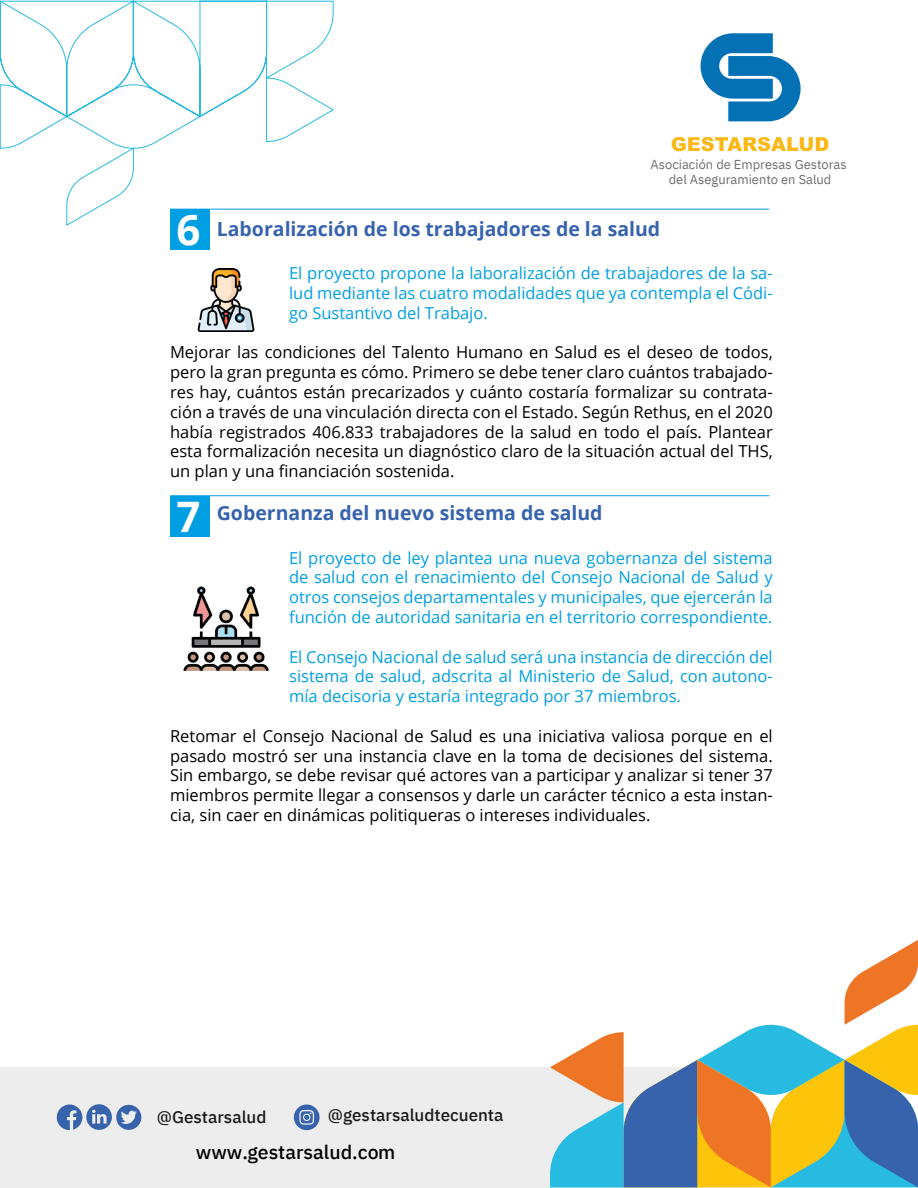
<style>
.page{position:relative;width:918px;height:1188px;background:#fff}
.page>*{position:absolute;margin:0;border:0;box-sizing:border-box;transform-origin:0 0}
.t1{font:700 42px "Open Sans";color:#fff}
.t2{font:700 19.5px "Open Sans";color:#3763ad}
.t3{font:500 19.5px "IBM Plex Sans";color:#000}
.t4{font:500 16.95px "IBM Plex Sans";color:#1a1a1a}
.t5{font:16.5px/19.8px "Open Sans";color:#000;text-align:justify}
.t6{font:16.5px/19.8px "Open Sans";color:#009fe3;text-align:justify}
.t7{font:12.9px/14.2px "IBM Plex Sans";color:#6e6e6f;text-align:center}
</style>
<div class="page">
<div style="left:170px;top:496px;width:39px;height:41px;background:#009fe3"></div>
<hr style="left:170px;top:495px;width:599px;height:1px;background:#009fe3">
<img style="left:183px;top:586px;width:86px;height:85px">
<img style="left:197px;top:268px;width:58px;height:64px">
<div style="left:170px;top:210px;width:39px;height:40px;background:#009fe3"></div>
<hr style="left:170px;top:209px;width:599px;height:1px;background:#009fe3">
<div style="left:0;top:1067px;width:697px;height:120px;background:#ededed"></div>
<svg style="left:550px;top:940px;width:368px;height:247px"></svg>
<svg style="left:701px;top:33px;width:100px;height:88px"></svg>
<svg style="left:672px;top:137px;width:156px;height:14px"></svg>
<svg style="left:294px;top:1104px;width:26px;height:26px"></svg>
<svg style="left:56px;top:1104px;width:85px;height:26px"></svg>
<svg style="left:0;top:0;width:335px;height:226px"></svg>
<p class="t7" style="left:651px;top:157px;width:198px">Asociación de Empresas Gestoras del Aseguramiento en Salud</p>
<h1 class="t1" style="left:176px;top:200px;width:25px">6</h1>
<p class="t2" style="left:217px;top:215px;width:445px">Laboralización de los trabajadores de la salud</p>
<p class="t6" style="left:289px;top:263px;width:485px">El proyecto propone la laboralización de trabajadores de la sa&shy;lud mediante las cuatro modalidades que ya contempla el Códi&shy;go Sustantivo del Trabajo.</p>
<p class="t5" style="left:170px;top:342px;width:604px">Mejorar las condiciones del Talento Humano en Salud es el deseo de todos, pero la gran pregunta es cómo. Primero se debe tener claro cuántos trabajado&shy;res hay, cuántos están precarizados y cuánto costaría formalizar su contrata&shy;ción a través de una vinculación directa con el Estado. Según Rethus, en el 2020 había registrados 406.833 trabajadores de la salud en todo el país. Plantear esta formalización necesita un diagnóstico claro de la situación actual del THS, un plan y una financiación sostenida.</p>
<p class="t2" style="left:217px;top:500px;width:387px">Gobernanza del nuevo sistema de salud</p>
<p class="t6" style="left:289px;top:547px;width:485px">El proyecto de ley plantea una nueva gobernanza del sistema de salud con el renacimiento del Consejo Nacional de Salud y otros consejos departamentales y municipales, que ejercerán la función de autoridad sanitaria en el territorio correspondiente.</p>
<p class="t6" style="left:289px;top:646px;width:485px">El Consejo Nacional de salud será una instancia de dirección del sistema de salud, adscrita al Ministerio de Salud, con autono&shy;mía decisoria y estaría integrado por 37 miembros.</p>
<p class="t5" style="left:170px;top:726px;width:604px">Retomar el Consejo Nacional de Salud es una iniciativa valiosa porque en el pasado mostró ser una instancia clave en la toma de decisiones del sistema.<br>Sin embargo, se debe revisar qué actores van a participar y analizar si tener 37 miembros permite llegar a consensos y darle un carácter técnico a esta instan&shy;cia, sin caer en dinámicas politiqueras o intereses individuales.</p>
<h1 class="t1" style="left:176px;top:487px;width:25px">7</h1>
<p class="t4" style="left:157px;top:1104px;width:111px">@Gestarsalud</p>
<p class="t4" style="left:328px;top:1102px;width:177px">@gestarsaludtecuenta</p>
<p class="t3" style="left:196px;top:1137px;width:201px">www.gestarsalud.com</p>
</div>
